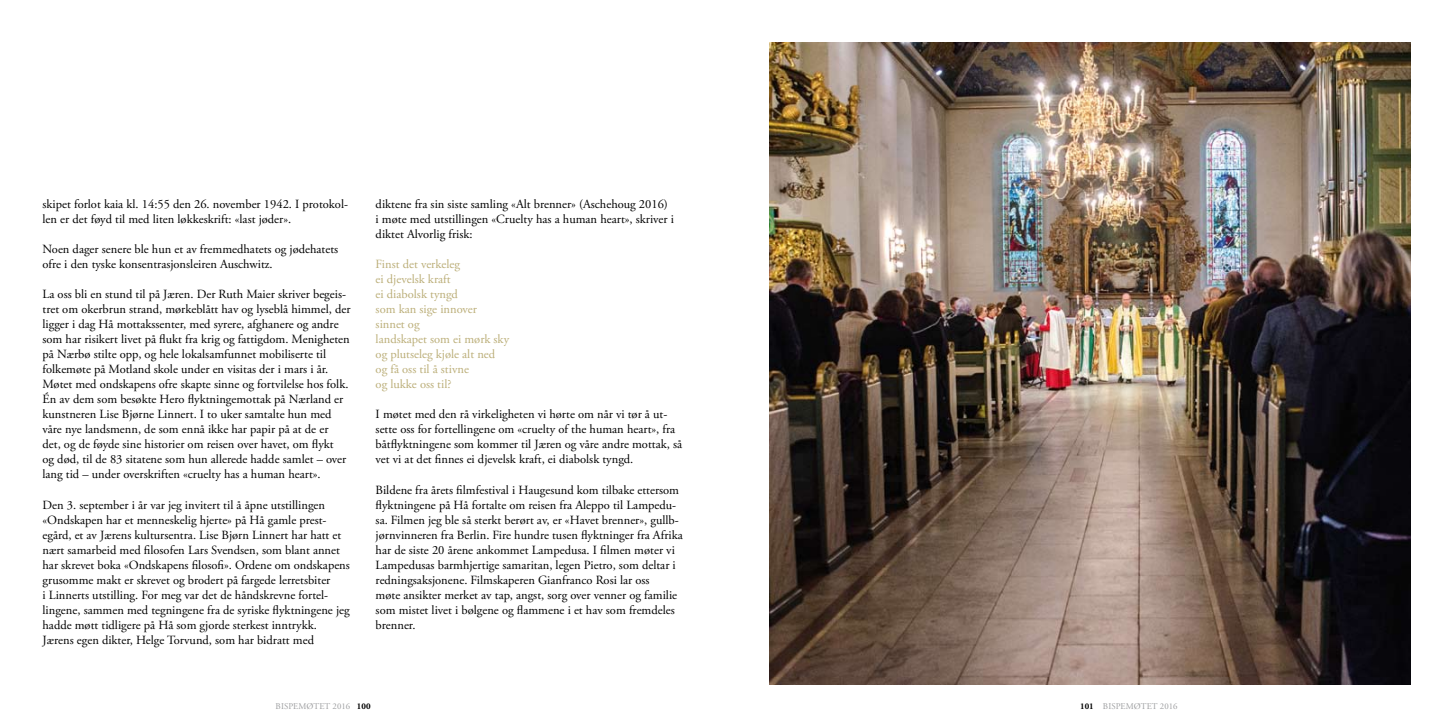
<style>
.page{position:relative;width:1453px;height:727px;background:#fff}
.page>*{position:absolute;margin:0;border:0;box-sizing:border-box;transform-origin:0 0}
.t1{font:12.5px/15px "Adobe Garamond Pro";color:#000}
.t2{font:12.5px/15px "Adobe Garamond Pro";color:#bbae78}
.t3{font:8.75px "Adobe Garamond Pro";letter-spacing:.015em;color:#9c9d9f}
.s1{font-weight:700;color:#000}
</style>
<div class="page">
<img style="left:769px;top:43px;width:641px;height:641px">
<p class="t1" style="left:43px;top:197px;width:307px">skipet forlot kaia kl. 14:55 den 26. november 1942. I protokol&shy;len er det føyd til med liten løkkeskrift: «last jøder».</p>
<p class="t1" style="left:43px;top:242px;width:297px">Noen dager senere ble hun et av fremmedhatets og jødehatets ofre i den tyske konsentrasjonsleiren Auschwitz.</p>
<p class="t1" style="left:43px;top:287px;width:309px">La oss bli en stund til på Jæren. Der Ruth Maier skriver begeis&shy;tret om okerbrun strand, mørkeblått hav og lyseblå himmel, der ligger i dag Hå mottakssenter, med syrere, afghanere og andre som har risikert livet på flukt fra krig og fattigdom. Menigheten på Nærbø stilte opp, og hele lokalsamfunnet mobiliserte til folkemøte på Motland skole under en visitas der i mars i år.<br>Møtet med ondskapens ofre skapte sinne og fortvilelse hos folk.<br>Én av dem som besøkte Hero flyktningemottak på Nærland er kunstneren Lise Bjørne Linnert. I to uker samtalte hun med våre nye landsmenn, de som ennå ikke har papir på at de er<br>det, og de føyde sine historier om reisen over havet, om flykt<br>og død, til de 83 sitatene som hun allerede hadde samlet – over lang tid – under overskriften «cruelty has a human heart».</p>
<p class="t1" style="left:43px;top:497px;width:309px">Den 3. september i år var jeg invitert til å åpne utstillingen «Ondskapen har et menneskelig hjerte» på Hå gamle prest&shy;egård, et av Jærens kultursentra. Lise Bjørn Linnert har hatt et nært samarbeid med filosofen Lars Svendsen, som blant annet har skrevet boka «Ondskapens filosofi». Ordene om ondskapens grusomme makt er skrevet og brodert på fargede lerretsbiter<br>i Linnerts utstilling. For meg var det de håndskrevne fortel&shy;lingene, sammen med tegningene fra de syriske flyktningene jeg hadde møtt tidligere på Hå som gjorde sterkest inntrykk.<br>Jærens egen dikter, Helge Torvund, som har bidratt med</p>
<p class="t1" style="left:376px;top:197px;width:300px">diktene fra sin siste samling «Alt brenner» (Aschehoug 2016) i møte med utstillingen «Cruelty has a human heart», skriver i diktet Alvorlig frisk:</p>
<p class="t2" style="left:376px;top:257px;width:135px">Finst det verkeleg<br>ei djevelsk kraft<br>ei diabolsk tyngd<br>som kan sige innover<br>sinnet og<br>landskapet som ei mørk sky og plutseleg kjøle alt ned og få oss til å stivne<br>og lukke oss til?</p>
<p class="t1" style="left:376px;top:407px;width:308px">I møtet med den rå virkeligheten vi hørte om når vi tør å ut&shy;sette oss for fortellingene om «cruelty of the human heart», fra båtflyktningene som kommer til Jæren og våre andre mottak, så vet vi at det finnes ei djevelsk kraft, ei diabolsk tyngd.</p>
<p class="t1" style="left:376px;top:482px;width:309px">Bildene fra årets filmfestival i Haugesund kom tilbake ettersom flyktningene på Hå fortalte om reisen fra Aleppo til Lampedu&shy;sa. Filmen jeg ble så sterkt berørt av, er «Havet brenner», gullb&shy;jørnvinneren fra Berlin. Fire hundre tusen flyktninger fra Afrika har de siste 20 årene ankommet Lampedusa. I filmen møter vi Lampedusas barmhjertige samaritan, legen Pietro, som deltar i redningsaksjonene. Filmskaperen Gianfranco Rosi lar oss<br>møte ansikter merket av tap, angst, sorg over venner og familie som mistet livet i bølgene og flammene i et hav som fremdeles brenner.</p>
<p class="t3" style="left:276px;top:700px;width:96px">Bispemøtet 2016 <span class="s1">100</span></p>
<p class="t3" style="left:1080px;top:700px;width:99px"><span class="s1">101</span> Bispemøtet 2016</p>
</div>
